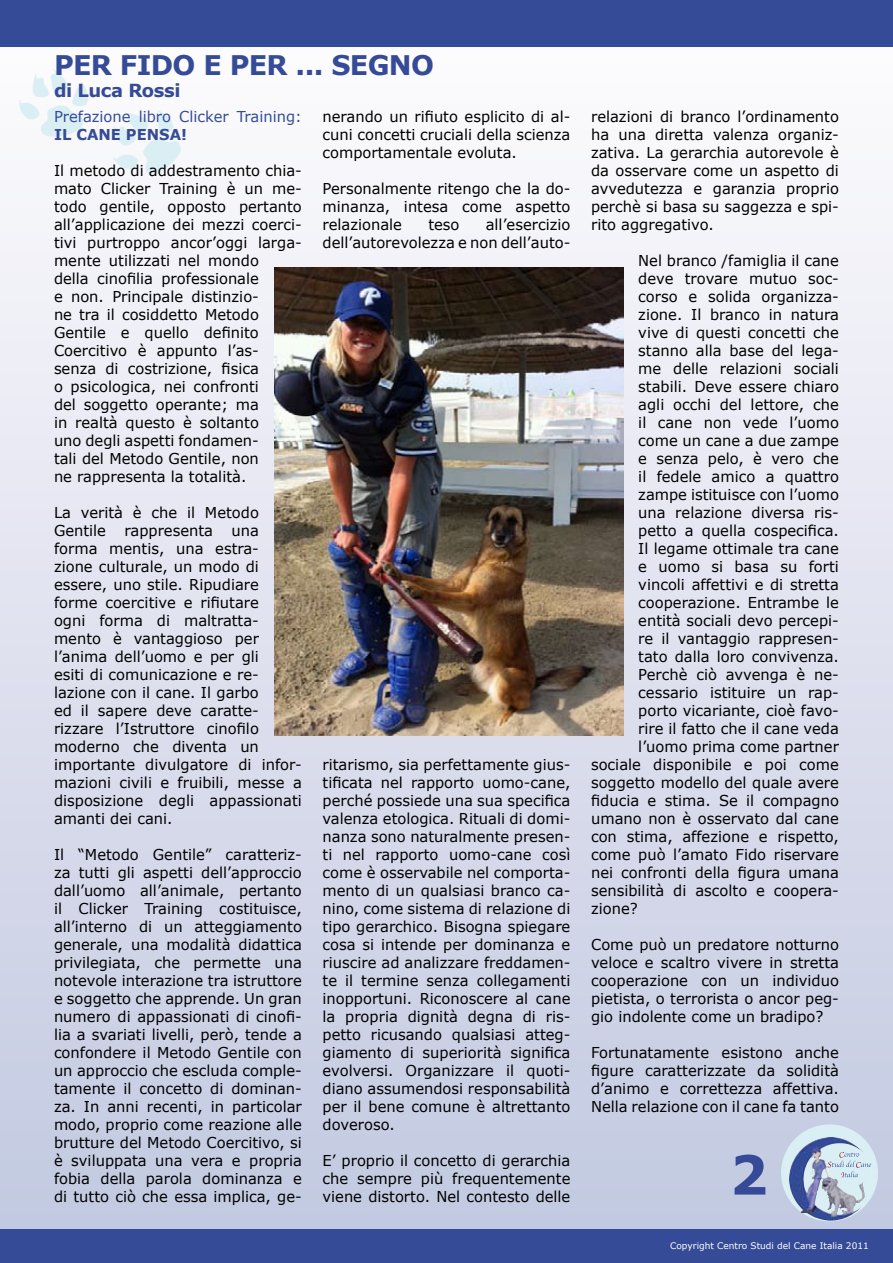
<style>
.page{position:relative;width:893px;height:1263px;background:#fff}
.page>*{position:absolute;margin:0;border:0;box-sizing:border-box;transform-origin:0 0}
.t1{font:700 54px "Verdana";color:#354b97}
.t2{font:700 27px "Verdana";letter-spacing:-.025em;color:#354b97}
.t3{font:700 18px "Verdana";letter-spacing:-.025em;color:#354b97}
.t4{font:15px/18px "Verdana";color:#000;text-align:justify}
.t5{font:15px "Verdana";color:#354b97}
.t6{font:700 15px "Verdana";color:#354b97}
.t7{font:9px "Verdana";color:#fff}
</style>
<div class="page">
<div style="left:0;top:0;width:893px;height:1262px;background:linear-gradient(to bottom,#fefcfe,#c1c8e0)"></div>
<div style="left:0;top:0;width:893px;height:46px;background:#354b97"></div>
<div style="left:0;top:1229px;width:893px;height:34px;background:#354b97"></div>
<div style="left:781px;top:1124px;width:97px;height:97px;background:#daeff4;border-radius:50%"></div>
<img style="left:789px;top:1137px;width:83px;height:83px">
<svg style="left:803px;top:1142px;width:70px;height:74px"></svg>
<svg style="left:18px;top:68px;width:73px;height:77px"></svg>
<svg style="left:113px;top:110px;width:68px;height:76px"></svg>
<svg style="left:892px;top:46px;width:1px;height:1183px"></svg>
<img style="left:274px;top:268px;width:350px;height:468px">
<h2 class="t2" style="left:54px;top:48px;width:381px">PER FIDO E PER ... SEGNO</h2>
<p class="t3" style="left:54px;top:79px;width:128px">di Luca Rossi</p>
<p class="t5" style="left:54px;top:107px;width:249px">Prefazione libro Clicker Training:</p>
<p class="t6" style="left:54px;top:125px;width:135px">IL CANE PENSA!</p>
<p class="t4" style="left:54px;top:161px;width:249px;text-align:left">Il metodo di addestramento chia&shy;mato Clicker Training è un me&shy;todo gentile, opposto pertanto all’applicazione dei mezzi coerci&shy;tivi purtroppo ancor’oggi larga&shy;mente utilizzati nel mondo<br>della cinofilia professionale<br>e non. Principale distinzio-<br>ne tra il cosiddetto Metodo<br>Gentile e quello definito<br>Coercitivo è appunto l’as&shy;senza di costrizione, fisica<br>o psicologica, nei confronti<br>del soggetto operante; ma<br>in realtà questo è soltanto<br>uno degli aspetti fondamen-<br>tali del Metodo Gentile, non<br>ne rappresenta la totalità.</p>
<p class="t4" style="left:54px;top:503px;width:249px;text-align:left">La verità è che il Metodo<br>Gentile rappresenta una forma mentis, una estra-<br>zione culturale, un modo di essere, uno stile. Ripudiare forme coercitive e rifiutare<br>ogni forma di maltratta&shy;mento è vantaggioso per l’anima dell’uomo e per gli<br>esiti di comunicazione e re&shy;lazione con il cane. Il garbo<br>ed il sapere deve caratte&shy;rizzare l’Istruttore cinofilo moderno che diventa un importante divulgatore di infor&shy;mazioni civili e fruibili, messe a disposizione degli appassionati amanti dei cani.</p>
<p class="t4" style="left:54px;top:845px;width:249px">Il “Metodo Gentile” caratteriz&shy;za tutti gli aspetti dell’approccio dall’uomo all’animale, pertanto il Clicker Training costituisce, all’interno di un atteggiamento generale, una modalità didattica privilegiata, che permette una notevole interazione tra istruttore e soggetto che apprende. Un gran numero di appassionati di cinofi&shy;lia a svariati livelli, però, tende a confondere il Metodo Gentile con un approccio che escluda comple&shy;tamente il concetto di dominan&shy;za. In anni recenti, in particolar modo, proprio come reazione alle brutture del Metodo Coercitivo, si è sviluppata una vera e propria fobia della parola dominanza e di tutto ciò che essa implica, ge-</p>
<p class="t4" style="left:323px;top:107px;width:249px">nerando un rifiuto esplicito di al&shy;cuni concetti cruciali della scienza comportamentale evoluta.</p>
<p class="t4" style="left:323px;top:179px;width:249px">Personalmente ritengo che la do&shy;minanza, intesa come aspetto relazionale</p>
<p class="t4" style="left:323px;top:215px;width:249px;text-align:right">all’esercizio<br>dell’autorevolezza e non dell’auto-</p>
<p class="t4" style="left:428px;top:215px;width:33px">teso</p>
<p class="t4" style="left:323px;top:755px;width:249px">ritarismo, sia perfettamente gius&shy;tificata nel rapporto uomo-cane, perché possiede una sua specifica valenza etologica. Rituali di domi&shy;nanza sono naturalmente presen&shy;ti nel rapporto uomo-cane così come è osservabile nel comporta&shy;mento di un qualsiasi branco ca&shy;nino, come sistema di relazione di tipo gerarchico. Bisogna spiegare cosa si intende per dominanza e riuscire ad analizzare freddamen&shy;te il termine senza collegamenti inopportuni. Riconoscere al cane la propria dignità degna di ris&shy;petto ricusando qualsiasi atteg&shy;giamento di superiorità significa evolversi. Organizzare il quoti&shy;diano assumendosi responsabilità per il bene comune è altrettanto doveroso.</p>
<p class="t4" style="left:323px;top:1151px;width:249px">E’ proprio il concetto di gerarchia che sempre più frequentemente viene distorto. Nel contesto delle</p>
<p class="t4" style="left:591px;top:107px;width:249px">relazioni di branco l’ordinamento ha una diretta valenza organiz&shy;zativa. La gerarchia autorevole è da osservare come un aspetto di avvedutezza e garanzia proprio perchè si basa su saggezza e spi&shy;rito aggregativo.</p>
<p class="t4" style="left:638px;top:251px;width:202px">Nel branco /famiglia il cane</p>
<p class="t4" style="left:638px;top:269px;width:202px">deve trovare mutuo soc-</p>
<p class="t4" style="left:638px;top:287px;width:202px">corso e solida organizza-</p>
<p class="t4" style="left:638px;top:305px;width:202px">zione. Il branco in natura</p>
<p class="t4" style="left:638px;top:323px;width:202px">vive di questi concetti che</p>
<p class="t4" style="left:638px;top:341px;width:202px">stanno alla base del lega-</p>
<p class="t4" style="left:638px;top:359px;width:202px">me delle relazioni sociali</p>
<p class="t4" style="left:638px;top:377px;width:202px">stabili. Deve essere chiaro</p>
<p class="t4" style="left:638px;top:395px;width:202px">agli occhi del lettore, che</p>
<p class="t4" style="left:638px;top:413px;width:202px">il cane non vede l’uomo</p>
<p class="t4" style="left:638px;top:431px;width:202px">come un cane a due zampe</p>
<p class="t4" style="left:638px;top:449px;width:202px">e senza pelo, è vero che</p>
<p class="t4" style="left:638px;top:467px;width:202px">il fedele amico a quattro</p>
<p class="t4" style="left:638px;top:485px;width:202px">zampe istituisce con l’uomo</p>
<p class="t4" style="left:638px;top:503px;width:202px">una relazione diversa ris-</p>
<p class="t4" style="left:638px;top:521px;width:202px">petto a quella cospecifica.</p>
<p class="t4" style="left:638px;top:539px;width:202px">Il legame ottimale tra cane</p>
<p class="t4" style="left:638px;top:557px;width:202px">e uomo si basa su forti</p>
<p class="t4" style="left:638px;top:575px;width:202px">vincoli affettivi e di stretta</p>
<p class="t4" style="left:638px;top:593px;width:202px">cooperazione. Entrambe le</p>
<p class="t4" style="left:638px;top:611px;width:202px">entità sociali devo percepi-</p>
<p class="t4" style="left:638px;top:629px;width:202px">re il vantaggio rappresen-</p>
<p class="t4" style="left:638px;top:647px;width:202px">tato dalla loro convivenza.</p>
<p class="t4" style="left:638px;top:665px;width:202px">Perchè ciò avvenga è ne-</p>
<p class="t4" style="left:638px;top:683px;width:202px">cessario istituire un rap-</p>
<p class="t4" style="left:638px;top:701px;width:202px">porto vicariante, cioè favo-</p>
<p class="t4" style="left:638px;top:719px;width:202px">rire il fatto che il cane veda</p>
<p class="t4" style="left:638px;top:737px;width:202px">l’uomo prima come partner</p>
<p class="t4" style="left:591px;top:755px;width:249px">sociale disponibile e poi come</p>
<p class="t4" style="left:591px;top:773px;width:249px">soggetto modello del quale avere</p>
<p class="t4" style="left:591px;top:791px;width:249px">fiducia e stima. Se il compagno</p>
<p class="t4" style="left:591px;top:809px;width:249px">umano non è osservato dal cane</p>
<p class="t4" style="left:591px;top:827px;width:249px">con stima, affezione e rispetto,</p>
<p class="t4" style="left:591px;top:845px;width:249px">come può l’amato Fido riservare</p>
<p class="t4" style="left:591px;top:863px;width:249px">nei confronti della figura umana</p>
<p class="t4" style="left:591px;top:881px;width:249px">sensibilità di ascolto e coopera-</p>
<p class="t4" style="left:591px;top:899px;width:48px">zione?</p>
<p class="t4" style="left:591px;top:935px;width:249px">Come può un predatore notturno veloce e scaltro vivere in stretta cooperazione con un individuo pietista, o terrorista o ancor peg&shy;gio indolente come un bradipo?</p>
<p class="t4" style="left:591px;top:1043px;width:249px">Fortunatamente esistono anche figure caratterizzate da solidità d’animo e correttezza affettiva.<br>Nella relazione con il cane fa tanto</p>
<h1 class="t1" style="left:730px;top:1140px;width:40px">2</h1>
<p class="t7" style="left:670px;top:1239px;width:200px">Copyright Centro Studi del Cane Italia 2011</p>
</div>
